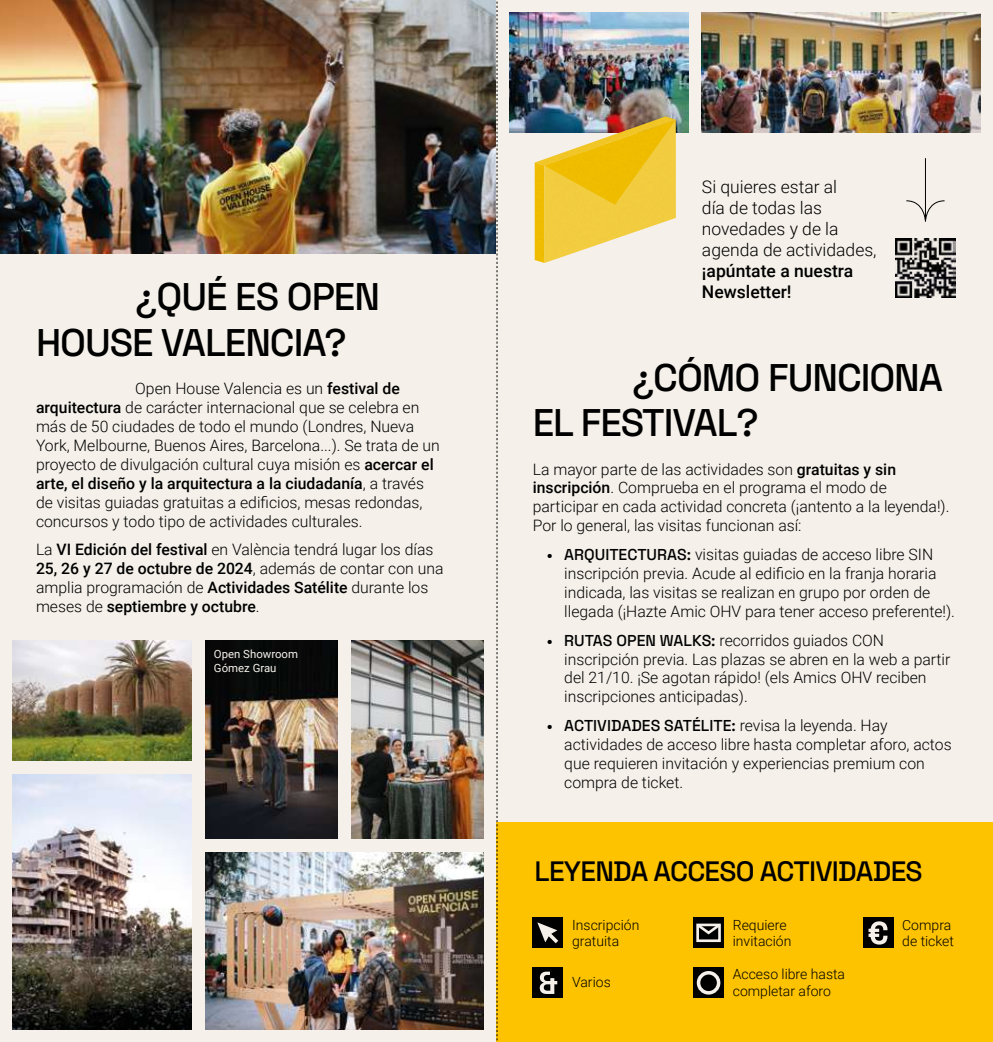
<style>
.page{position:relative;width:993px;height:1042px;background:#fff}
.page>*{position:absolute;margin:0;border:0;box-sizing:border-box;transform-origin:0 0}
.t1{font:300 38.5px/45.5px "Space Grotesk";letter-spacing:-.03em;color:#000}
.t2{font:300 28px "Space Grotesk";letter-spacing:-.03em;color:#000}
.t3{font:300 17.5px/21px "Roboto";color:#000}
.t4{font:500 17.5px/21px "Roboto";color:#000}
.t5{font:300 15.75px/18.9px "Roboto";color:#000}
.t6{font:300 15.75px "Space Grotesk";color:#000}
.t7{font:300 14px/16.8px "Roboto";color:#000}
.t8{font:11.38px/13.7px "Roboto";color:#f5f1ea}
.s1{font-weight:500}
.s2{font-family:"Space Grotesk"}
.s3{font-family:"Roboto"}
</style>
<div class="page">
<div style="left:0;top:0;width:496px;height:1042px;background:#f5f1ea"></div>
<img style="left:0;top:0;width:496px;height:253px">
<img style="left:12px;top:774px;width:180px;height:255px">
<img style="left:12px;top:640px;width:180px;height:121px">
<img style="left:205px;top:852px;width:279px;height:177px">
<img style="left:205px;top:640px;width:133px;height:199px">
<img style="left:351px;top:640px;width:133px;height:199px">
<div style="left:496px;top:821px;width:496px;height:221px;background:#fdc300"></div>
<div style="left:496px;top:0;width:496px;height:821px;background:#f5f1ea"></div>
<img style="left:701px;top:13px;width:279px;height:119px">
<img style="left:895px;top:238px;width:59px;height:59px">
<div style="left:532px;top:918px;width:30px;height:30px;background:#000"></div>
<svg style="left:537px;top:922px;width:21px;height:21px"></svg>
<div style="left:862px;top:918px;width:30px;height:30px;background:#000"></div>
<svg style="left:868px;top:921px;width:19px;height:23px"></svg>
<div style="left:693px;top:918px;width:30px;height:30px;background:#000"></div>
<div style="left:696px;top:923px;width:24px;height:19px;border:3px solid #f5f1ea"></div>
<svg style="left:696px;top:923px;width:25px;height:13px"></svg>
<div style="left:532px;top:968px;width:30px;height:30px;background:#000"></div>
<svg style="left:539px;top:971px;width:18px;height:23px"></svg>
<div style="left:693px;top:968px;width:30px;height:30px;background:#000"></div>
<div style="left:696px;top:971px;width:24px;height:23px;border:4px solid #f5f1ea;border-radius:50%"></div>
<img style="left:509px;top:13px;width:179px;height:119px">
<svg style="left:534px;top:116px;width:141px;height:147px"></svg>
<img style="left:544px;top:120px;width:131px;height:85px">
<svg style="left:906px;top:158px;width:39px;height:64px"></svg>
<svg style="left:496px;top:1px;width:1px;height:1040px"></svg>
<h1 class="t1" style="left:36px;top:272px;width:345px;text-indent:99px">¿QUÉ ES OPEN<br>HOUSE VALENCIA?</h1>
<p class="t5" style="left:36px;top:378px;width:405px;text-indent:99px">Open House Valencia es un <span class="s1">festival de arquitectura</span> de carácter internacional que se celebra en más de 50 ciudades de todo el mundo (Londres, Nueva York, Melbourne, Buenos Aires, Barcelona...). Se trata de un proyecto de divulgación cultural cuya misión es <span class="s1">acercar el arte, el diseño y la arquitectura a la ciudadanía</span>, a través de visitas guiadas gratuitas a edificios, mesas redondas, concursos y todo tipo de actividades culturales.</p>
<p class="t5" style="left:36px;top:540px;width:409px">La <span class="s1">VI Edición del festival</span> en València tendrá lugar los días <span class="s1">25, 26 y 27 de octubre de 2024</span>, además de contar con una amplia programación de <span class="s1">Actividades Satélite</span> durante los meses de <span class="s1">septiembre y octubre</span>.</p>
<p class="t8" style="left:214px;top:647px;width:86px">Open Showroom<br>Gómez Grau</p>
<p class="t3" style="left:701px;top:175px;width:176px">Si quieres estar al<br>día de todas las novedades y de la agenda de actividades,</p>
<p class="t4" style="left:701px;top:259px;width:153px">¡apúntate a nuestra<br>Newsletter!</p>
<h1 class="t1" style="left:532px;top:352px;width:412px;text-indent:99px">¿CÓMO FUNCIONA<br>EL FESTIVAL?</h1>
<p class="t5" style="left:532px;top:459px;width:418px">La mayor parte de las actividades son <span class="s1">gratuitas y sin inscripción</span>. Comprueba en el programa el modo de participar en cada actividad concreta (¡antento a la leyenda!).<br>Por lo general, las visitas funcionan así:</p>
<p class="t5" style="left:564px;top:544px;width:392px;text-indent:-17px"><span class="s2">• ARQUITECTURAS:</span> visitas guiadas de acceso libre SIN inscripción previa. Acude al edificio en la franja horaria indicada, las visitas se realizan en grupo por orden de llegada (¡Hazte Amic OHV para tener acceso preferente!).</p>
<p class="t5" style="left:564px;top:630px;width:387px;text-indent:-17px"><span class="s2">• RUTAS OPEN WALKS:</span> recorridos guiados CON inscripción previa. Las plazas se abren en la web a partir del 21/10. ¡Se agotan rápido! (els Amics OHV reciben inscripciones anticipadas).</p>
<p class="t6" style="left:546px;top:714px;width:342px">• ACTIVIDADES SATÉLITE: <span class="s3">revisa la leyenda. Hay</span></p>
<p class="t5" style="left:564px;top:734px;width:388px">actividades de acceso libre hasta completar aforo, actos que requieren invitación y experiencias premium con compra de ticket.</p>
<h2 class="t2" style="left:534px;top:851px;width:389px">LEYENDA ACCESO ACTIVIDADES</h2>
<p class="t7" style="left:572px;top:915px;width:69px">Inscripción gratuita</p>
<p class="t7" style="left:901px;top:915px;width:53px">Compra de ticket</p>
<p class="t7" style="left:732px;top:915px;width:60px">Requiere invitación</p>
<p class="t7" style="left:572px;top:973px;width:40px">Varios</p>
<p class="t7" style="left:732px;top:965px;width:114px">Acceso libre hasta completar aforo</p>
</div>
